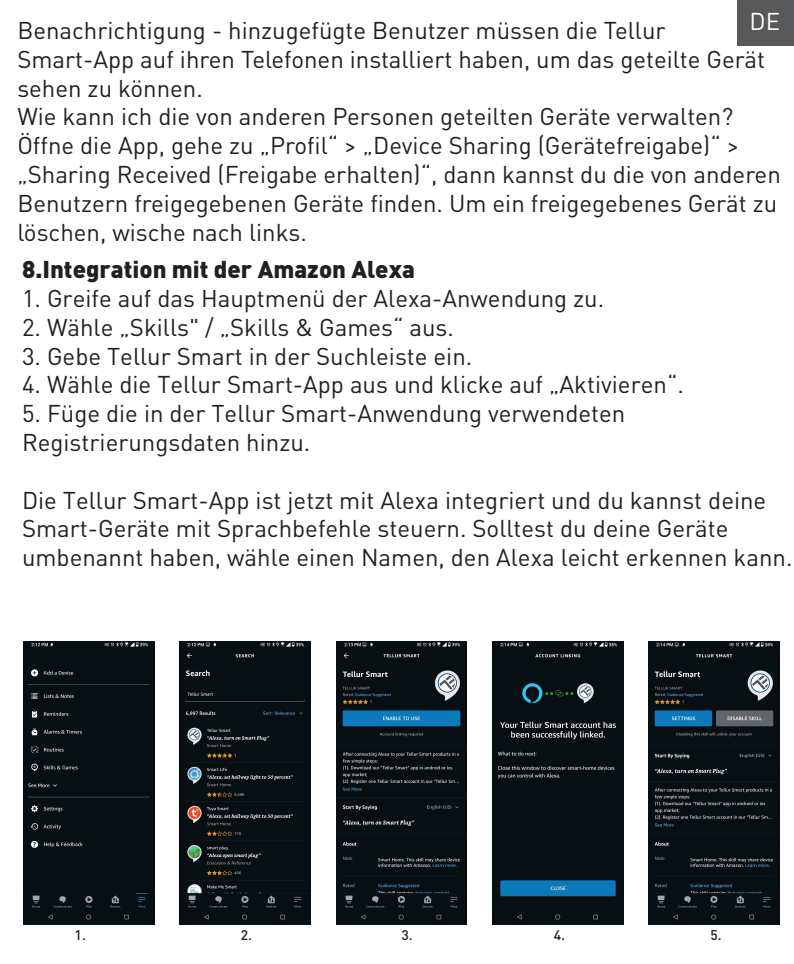
<style>
.page{position:relative;width:794px;height:964px;background:#fff}
.page>*{position:absolute;margin:0;border:0;box-sizing:border-box;transform-origin:0 0}
.t1{font:24px/28.8px "DIN Pro";color:#231f20}
.t2{font:900 24px "DIN Pro";color:#231f20}
.t3{font:24px "DIN Pro";color:#fff}
.t4{font:500 14px "DIN Pro";color:#231f20}
</style>
<div class="page">
<div style="left:737px;top:1px;width:57px;height:45px;background:#57585a"></div>
<div style="left:24px;top:641px;width:130px;height:284px;background:#070f13"></div>
<img style="left:180px;top:641px;width:131px;height:284px">
<img style="left:336px;top:641px;width:131px;height:284px">
<img style="left:492px;top:641px;width:131px;height:284px">
<img style="left:648px;top:641px;width:131px;height:284px">
<p class="t3" style="left:749px;top:5px;width:32px">DE</p>
<p class="t1" style="left:17px;top:15px;width:765px">Benachrichtigung - hinzugefügte Benutzer müssen die Tellur Smart-App auf ihren Telefonen installiert haben, um das geteilte Gerät sehen zu können.<br>Wie kann ich die von anderen Personen geteilten Geräte verwalten?<br>Öffne die App, gehe zu „Profil“ &gt; „Device Sharing (Gerätefreigabe)“ &gt; „Sharing Received (Freigabe erhalten)“, dann kannst du die von anderen Benutzern freigegebenen Geräte finden. Um ein freigegebenes Gerät zu löschen, wische nach links.</p>
<p class="t2" style="left:22px;top:253px;width:394px">8.Integration mit der Amazon Alexa</p>
<p class="t1" style="left:22px;top:283px;width:584px">1. Greife auf das Hauptmenü der Alexa-Anwendung zu.</p>
<p class="t1" style="left:22px;top:312px;width:433px">2. Wähle „Skills" / „Skills &amp; Games“ aus.</p>
<p class="t1" style="left:22px;top:340px;width:452px">3. Gebe Tellur Smart in der Suchleiste ein.</p>
<p class="t1" style="left:22px;top:369px;width:663px">4. Wähle die Tellur Smart-App aus und klicke auf „Aktivieren“.</p>
<p class="t1" style="left:22px;top:398px;width:605px">5. Füge die in der Tellur Smart-Anwendung verwendeten<br>Registrierungsdaten hinzu.</p>
<p class="t1" style="left:22px;top:484px;width:772px">Die Tellur Smart-App ist jetzt mit Alexa integriert und du kannst deine<br>Smart-Geräte mit Sprachbefehle steuern. Solltest du deine Geräte umbenannt haben, wähle einen Namen, den Alexa leicht erkennen kann.</p>
<p class="t4" style="left:75px;top:925px;width:13px">1.</p>
<p class="t4" style="left:241px;top:925px;width:13px">2.</p>
<p class="t4" style="left:401px;top:925px;width:13px">3.</p>
<p class="t4" style="left:554px;top:925px;width:13px">4.</p>
<p class="t4" style="left:710px;top:925px;width:13px">5.</p>
</div>
